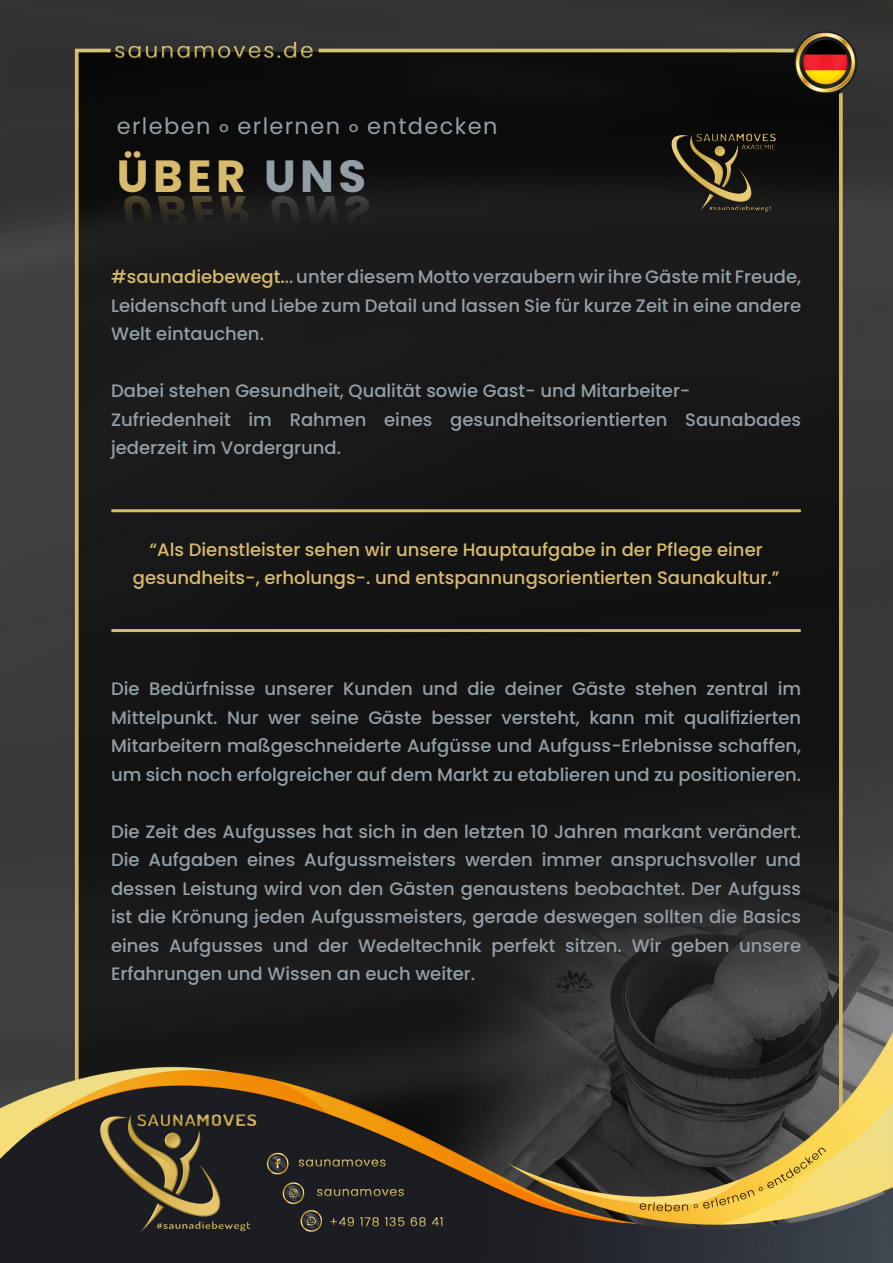
<style>
.page{position:relative;width:893px;height:1263px;background:#fff}
.page>*{position:absolute;margin:0;border:0;box-sizing:border-box;transform-origin:0 0}
.t1{font:22.5px "Poppins";letter-spacing:.06em;color:#939fa7}
.t2{font:500 18px/28.5px "Poppins";color:#939fa7;text-align:justify}
.t3{font:500 18px "Poppins";color:#d8ba6c}
.s1{color:#d8ba6c}
</style>
<div class="page">
<img style="left:0;top:0;width:893px;height:1263px">
<div style="left:668px;top:133px;width:119px;height:93px;background:#101010"></div>
<img style="left:667px;top:116px;width:113px;height:114px">
<hr style="left:113px;top:629px;width:687px;height:3px;background:#d8ba6c">
<hr style="left:113px;top:509px;width:687px;height:3px;background:#d8ba6c">
<svg style="left:124px;top:160px;width:240px;height:77px;background:#151515"></svg>
<p class="t1" style="left:117px;top:113px;width:382px">erleben º erlernen º entdecken</p>
<p class="t2" style="left:111px;top:263px;width:692px"><span class="s1">#saunadiebewegt.</span>.. unter diesem Motto verzaubern wir ihre Gäste mit Freude, Leidenschaft und Liebe zum Detail und lassen Sie für kurze Zeit in eine andere Welt eintauchen.</p>
<p class="t2" style="left:111px;top:377px;width:581px">Dabei stehen Gesundheit, Qualität sowie Gast- und Mitarbeiter-</p>
<p class="t2" style="left:111px;top:405px;width:692px">Zufriedenheit im Rahmen eines gesundheitsorientierten Saunabades jederzeit im Vordergrund.</p>
<p class="t3" style="left:150px;top:539px;width:615px">“Als Dienstleister sehen wir unsere Hauptaufgabe in der Pflege einer</p>
<p class="t3" style="left:133px;top:567px;width:648px">gesundheits-, erholungs-. und entspannungsorientierten Saunakultur.”</p>
<p class="t2" style="left:111px;top:675px;width:692px">Die Bedürfnisse unserer Kunden und die deiner Gäste stehen zentral im Mittelpunkt. Nur wer seine Gäste besser versteht, kann mit qualifizierten Mitarbeitern maßgeschneiderte Aufgüsse und Aufguss-Erlebnisse schaffen, um sich noch erfolgreicher auf dem Markt zu etablieren und zu positionieren.</p>
<p class="t2" style="left:111px;top:817px;width:692px">Die Zeit des Aufgusses hat sich in den letzten 10 Jahren markant verändert.<br>Die Aufgaben eines Aufgussmeisters werden immer anspruchsvoller und dessen Leistung wird von den Gästen genaustens beobachtet. Der Aufguss ist die Krönung jeden Aufgussmeisters, gerade deswegen sollten die Basics eines Aufgusses und der Wedeltechnik perfekt sitzen. Wir geben unsere Erfahrungen und Wissen an euch weiter.</p>
</div>
